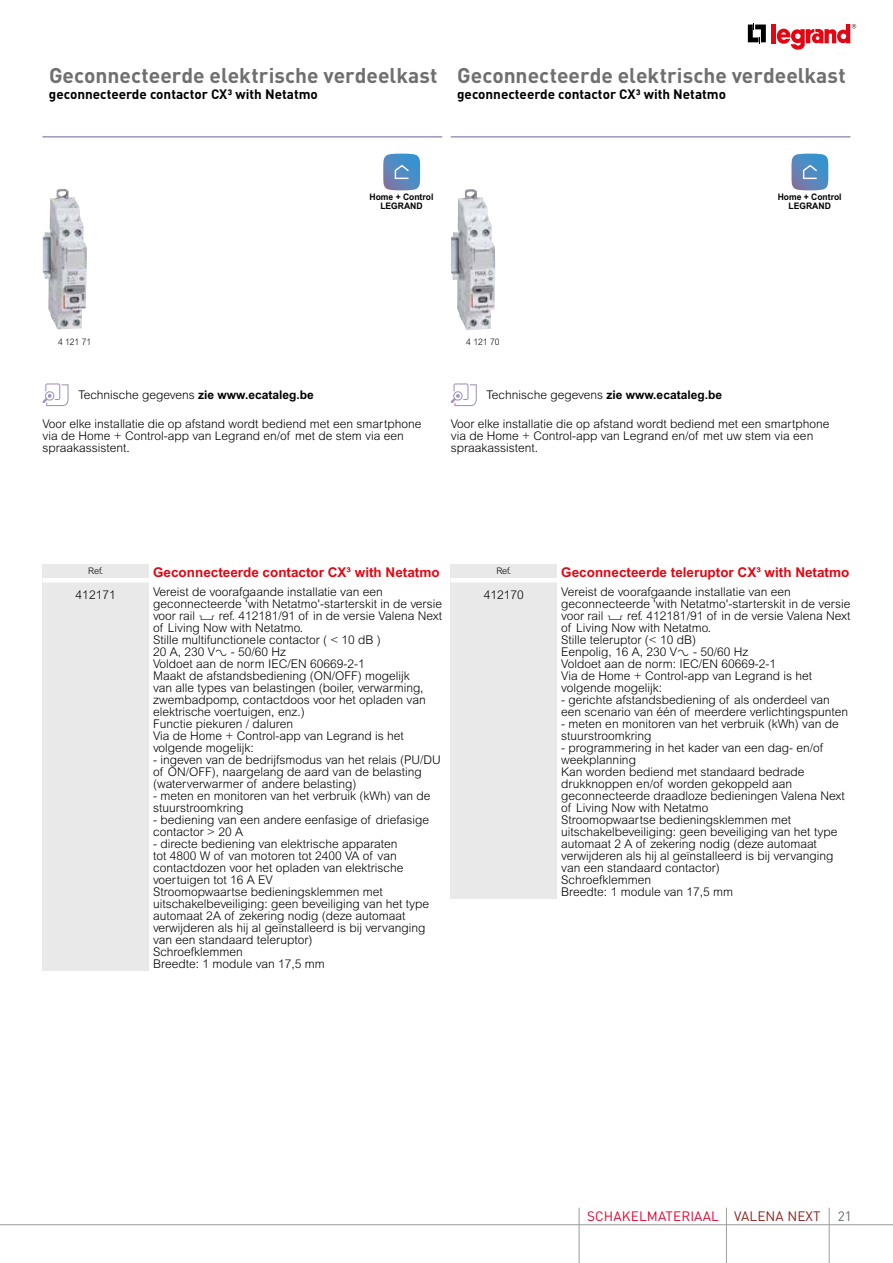
<style>
.page{position:relative;width:893px;height:1263px;background:#fff}
.page>*{position:absolute;margin:0;border:0;box-sizing:border-box;transform-origin:0 0}
.t1{font:700 21px "DIN Pro";color:#706f6f}
.t2{font:700 13.5px "Arial MT Std";color:#e30613}
.t3{font:700 13.5px "DIN Pro";color:#000}
.t4{font:13.5px "DIN Pro";letter-spacing:.01em;color:#e4032e}
.t5{font:13.5px "DIN Pro";color:#626a6e}
.t6{font:300 12px/12px "Arial MT Std";color:#000}
.t7{font:700 9px/9px "Arial MT Std";color:#000;text-align:center;scale:.95 1}
.t8{font:300 9px "Arial MT Std";color:#000;scale:.95 1}
.t9{font:300 9px "Arial MT Std";color:#000}
.s1{font-weight:700}
.s2{font-family:"Legrand 2007";font-weight:400}
.s3{color:#8b1f1b}
</style>
<div class="page">
<hr style="left:0;top:1224px;width:893px;height:1px;background:#9d9d9c">
<hr style="left:726px;top:1208px;width:1px;height:55px;background:#9d9d9c">
<hr style="left:829px;top:1208px;width:1px;height:55px;background:#9d9d9c">
<hr style="left:579px;top:1208px;width:1px;height:55px;background:#9d9d9c">
<hr style="left:43px;top:136px;width:399px;height:2px;background:#a393bc">
<hr style="left:451px;top:136px;width:399px;height:2px;background:#a393bc">
<svg style="left:748px;top:23px;width:18px;height:21px"></svg>
<hr style="left:772px;top:24px;width:4px;height:19px;background:#e30613">
<svg style="left:777px;top:24px;width:79px;height:26px"></svg>
<svg style="left:451px;top:383px;width:26px;height:23px"></svg>
<svg style="left:43px;top:383px;width:26px;height:23px"></svg>
<img style="left:451px;top:189px;width:44px;height:141px">
<img style="left:43px;top:189px;width:44px;height:140px">
<svg style="left:383px;top:154px;width:37px;height:36px"></svg>
<svg style="left:791px;top:154px;width:37px;height:36px"></svg>
<div style="left:43px;top:565px;width:106px;height:20px;background:#e9e9e9"></div>
<div style="left:43px;top:585px;width:106px;height:385px;background:#e9e9e9"></div>
<hr style="left:43px;top:578px;width:106px;height:4px;background:#fff">
<div style="left:451px;top:565px;width:106px;height:20px;background:#e9e9e9"></div>
<div style="left:451px;top:585px;width:106px;height:313px;background:#e9e9e9"></div>
<hr style="left:451px;top:578px;width:106px;height:4px;background:#fff">
<h1 class="t1" style="left:49px;top:61px;width:390px">Geconnecteerde elektrische verdeelkast</h1>
<p class="t3" style="left:49px;top:85px;width:270px">geconnecteerde contactor CX³ with Netatmo</p>
<h1 class="t1" style="left:457px;top:61px;width:390px">Geconnecteerde elektrische verdeelkast</h1>
<p class="t3" style="left:457px;top:85px;width:270px">geconnecteerde contactor CX³ with Netatmo</p>
<p class="t7" style="left:370px;top:192px;width:69px">Home + Control<br>LEGRAND</p>
<p class="t7" style="left:778px;top:192px;width:69px">Home + Control<br>LEGRAND</p>
<p class="t8" style="left:58px;top:336px;width:37px">4 121 71</p>
<p class="t8" style="left:466px;top:336px;width:37px">4 121 70</p>
<p class="t6" style="left:78px;top:389px;width:237px">Technische gegevens <span class="s1">zie www.ecataleg.be</span></p>
<p class="t6" style="left:487px;top:389px;width:237px">Technische gegevens <span class="s1">zie www.ecataleg.be</span></p>
<p class="t6" style="left:43px;top:418px;width:380px">Voor elke installatie die op afstand wordt bediend met een smartphone via de Home + Control-app van Legrand en/of met de stem via een spraakassistent.</p>
<p class="t6" style="left:451px;top:418px;width:380px">Voor elke installatie die op afstand wordt bediend met een smartphone via de Home + Control-app van Legrand en/of met uw stem via een spraakassistent.</p>
<p class="t9" style="left:88px;top:566px;width:17px">Ref.</p>
<p class="t2" style="left:153px;top:564px;width:288px">Geconnecteerde contactor CX³ with Netatmo</p>
<p class="t6" style="left:76px;top:589px;width:42px">412171</p>
<p class="t6" style="left:153px;top:586px;width:291px">Vereist de voorafgaande installatie van een geconnecteerde 'with Netatmo'-starterskit in de versie voor rail <span class="s2">4</span> ref. 412181/91 of in de versie Valena Next of Living Now with Netatmo.<br>Stille multifunctionele contactor ( &lt; 10 dB )<br>20 A, 230 V<span class="s2">A</span> - 50/60 Hz<br>Voldoet aan de norm IEC/EN 60669-2-1<br>Maakt de afstandsbediening (ON/OFF) mogelijk<br>van alle types van belastingen (boiler, verwarming, zwembadpomp, contactdoos voor het opladen van elektrische voertuigen, enz.)<br>Functie piekuren / daluren<br>Via de Home + Control-app van Legrand is het volgende mogelijk:</p>
<p class="t6" style="left:153px;top:754px;width:289px">- ingeven van de bedrijfsmodus van het relais (PU/DU of ON/OFF), naargelang de aard van de belasting (waterverwarmer of andere belasting)</p>
<p class="t6" style="left:153px;top:790px;width:279px">- meten en monitoren van het verbruik (kWh) van de stuurstroomkring</p>
<p class="t6" style="left:153px;top:814px;width:277px">- bediening van een andere eenfasige of driefasige contactor &gt; 20 A</p>
<p class="t6" style="left:153px;top:838px;width:278px">- directe bediening van elektrische apparaten<br>tot 4800 W of van motoren tot 2400 VA of van contactdozen voor het opladen van elektrische voertuigen tot 16 A EV<br>Stroomopwaartse bedieningsklemmen met uitschakelbeveiliging: geen beveiliging van het type automaat 2A of zekering nodig (deze automaat verwijderen als hij al geïnstalleerd is bij vervanging van een standaard teleruptor)<br>Schroefklemmen<br>Breedte: 1 module van 17,5 mm</p>
<p class="t9" style="left:496px;top:566px;width:17px">Ref.</p>
<p class="t2" style="left:561px;top:564px;width:290px">Geconnecteerde teleruptor CX³ with Netatmo</p>
<p class="t6" style="left:484px;top:589px;width:42px">412170</p>
<p class="t6" style="left:561px;top:586px;width:291px">Vereist de voorafgaande installatie van een geconnecteerde 'with Netatmo'-starterskit in de versie voor rail <span class="s2">4</span> ref. 412181/91 of in de versie Valena Next of Living Now with Netatmo.<br>Stille teleruptor (&lt; 10 dB)<br>Eenpolig, 16 A, 230 V<span class="s2">A</span> - 50/60 Hz<br>Voldoet aan de norm: IEC/EN 60669-2-1<br>Via de Home + Control-app van Legrand is het volgende mogelijk:</p>
<p class="t6" style="left:561px;top:694px;width:288px">- gerichte afstandsbediening of als onderdeel van een scenario van één of meerdere verlichtingspunten</p>
<p class="t6" style="left:561px;top:718px;width:279px">- meten en monitoren van het verbruik (kWh) van de stuurstroomkring</p>
<p class="t6" style="left:561px;top:742px;width:285px">- programmering in het kader van een dag- en/of weekplanning<br>Kan worden bediend met standaard bedrade drukknoppen en/of worden gekoppeld aan geconnecteerde draadloze bedieningen Valena Next of Living Now with Netatmo<br>Stroomopwaartse bedieningsklemmen met uitschakelbeveiliging: geen beveiliging van het type automaat 2 A of zekering nodig (deze automaat verwijderen als hij al geïnstalleerd is bij vervanging van een standaard contactor)<br>Schroefklemmen<br>Breedte: 1 module van 17,5 mm</p>
<p class="t4" style="left:587px;top:1205px;width:235px">SCHAKELMATERIAAL <span class="s3">VALENA NEXT</span></p>
<p class="t5" style="left:838px;top:1205px;width:16px">21</p>
</div>
